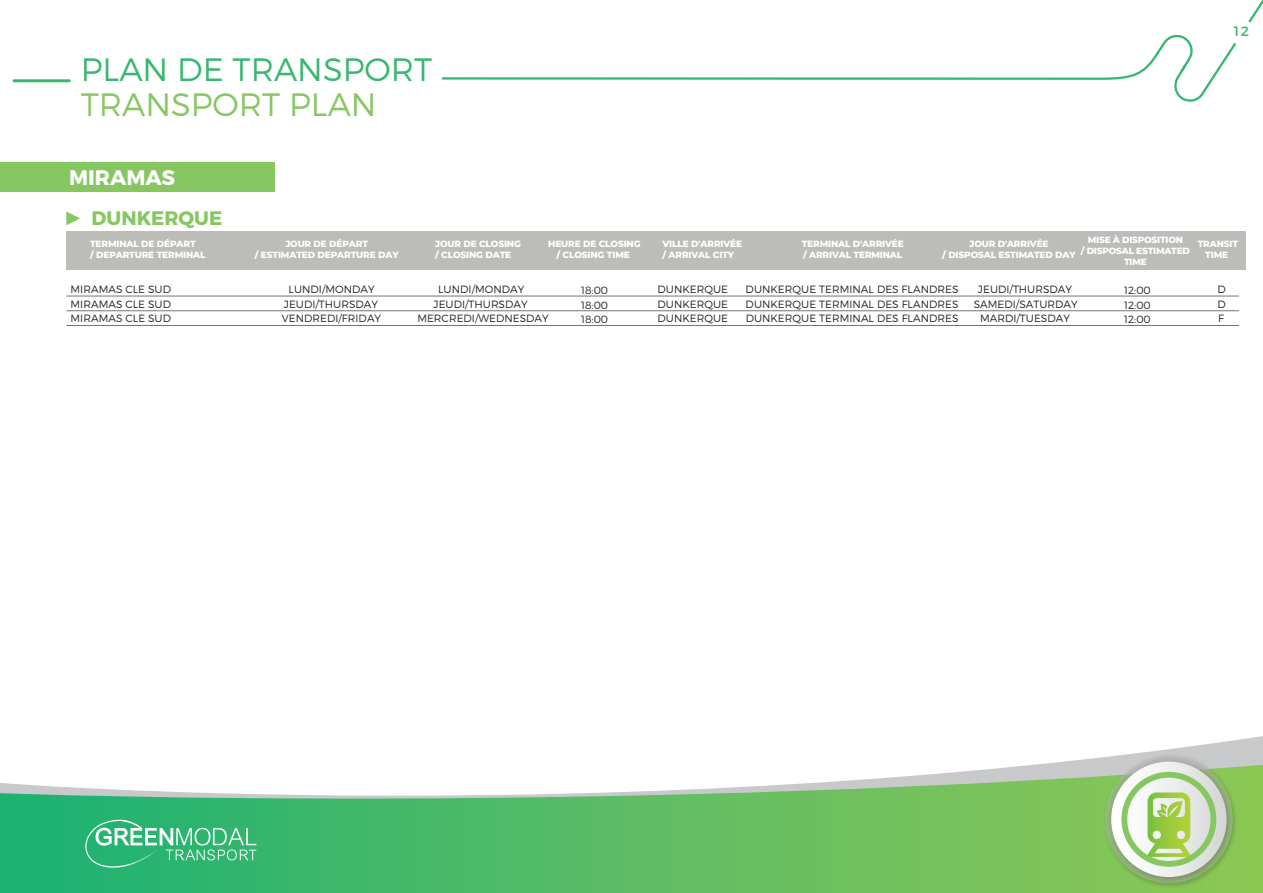
<style>
.page{position:relative;width:1263px;height:893px;background:#fff}
.page>*{position:absolute;margin:0;border:0;box-sizing:border-box;transform-origin:0 0}
.t1{font:300 32.4px "Montserrat";color:#38b770}
.t2{font:300 32.4px "Montserrat";color:#87c762}
.t3{font:700 21px "Montserrat";color:#fff}
.t4{font:700 19.5px "Montserrat";color:#87c762}
.t5{font:13.5px "Montserrat";color:#38b770}
.t6{font:300 10.5px "Montserrat";letter-spacing:.005em;color:#231f20}
.t7{font:800 9px/10.8px "Montserrat";letter-spacing:-.015em;color:#fff;text-align:center}
.s1{font-family:"Arial Narrow";font-weight:400}
</style>
<div class="page">
<hr style="left:14px;top:79px;width:55px;height:3px;background:#38b770">
<svg style="left:442px;top:0;width:821px;height:102px"></svg>
<svg style="left:1033px;top:736px;width:230px;height:29px"></svg>
<svg style="left:0;top:765px;width:1263px;height:128px"></svg>
<img style="left:1101px;top:752px;width:139px;height:138px">
<svg style="left:1105px;top:755px;width:128px;height:128px;background:#98b088"></svg>
<svg style="left:1111px;top:762px;width:115px;height:115px"></svg>
<svg style="left:1121px;top:772px;width:95px;height:95px"></svg>
<svg style="left:85px;top:820px;width:171px;height:48px;background:#4ec187"></svg>
<div style="left:1229px;top:20px;width:26px;height:25px;background:#fff;border-radius:50%"></div>
<div style="left:0;top:162px;width:274px;height:29px;background:#87c762"></div>
<hr style="left:66px;top:296px;width:1173px;height:1px;background:#73766e">
<hr style="left:66px;top:310px;width:1173px;height:1px;background:#73766e">
<hr style="left:66px;top:325px;width:1173px;height:1px;background:#73766e">
<div style="left:66px;top:232px;width:1179px;height:38px;background:#bcbdb9"></div>
<h1 class="t1" style="left:81px;top:50px;width:353px">PLAN DE TRANSPORT</h1>
<h1 class="t2" style="left:81px;top:85px;width:297px">TRANSPORT PLAN</h1>
<h2 class="t3" style="left:69px;top:160px;width:108px">MIRAMAS</h2>
<h3 class="t4" style="left:66px;top:202px;width:157px"><span class="s1">►</span> DUNKERQUE</h3>
<p class="t5" style="left:1232px;top:21px;width:18px">12</p>
<p class="t7" style="left:90px;top:238px;width:117px;text-align:left">TERMINAL DE DÉPART<br>/ DEPARTURE TERMINAL</p>
<p class="t7" style="left:255px;top:238px;width:145px">JOUR DE DÉPART<br>/ ESTIMATED DEPARTURE DAY</p>
<p class="t7" style="left:435px;top:238px;width:87px;text-align:left">JOUR DE CLOSING / CLOSING DATE</p>
<p class="t7" style="left:548px;top:238px;width:94px">HEURE DE CLOSING / CLOSING TIME</p>
<p class="t7" style="left:662px;top:238px;width:81px;text-align:left">VILLE D'ARRIVÉE / ARRIVAL CITY</p>
<p class="t7" style="left:802px;top:238px;width:104px;text-align:left">TERMINAL D'ARRIVÉE / ARRIVAL TERMINAL</p>
<p class="t7" style="left:942px;top:238px;width:135px">JOUR D'ARRIVÉE<br>/ DISPOSAL ESTIMATED DAY</p>
<p class="t7" style="left:1081px;top:234px;width:111px">MISE À DISPOSITION<br>/ DISPOSAL ESTIMATED<br>TIME</p>
<p class="t7" style="left:1198px;top:238px;width:42px">TRANSIT<br>TIME</p>
<p class="t6" style="left:71px;top:283px;width:102px">MIRAMAS CLE SUD</p>
<p class="t6" style="left:288px;top:283px;width:88px">LUNDI/MONDAY</p>
<p class="t6" style="left:438px;top:283px;width:88px">LUNDI/MONDAY</p>
<p class="t6" style="left:581px;top:284px;width:29px">18:00</p>
<p class="t6" style="left:657px;top:283px;width:72px">DUNKERQUE</p>
<p class="t6" style="left:746px;top:283px;width:214px">DUNKERQUE TERMINAL DES FLANDRES</p>
<p class="t6" style="left:978px;top:283px;width:96px">JEUDI/THURSDAY</p>
<p class="t6" style="left:1124px;top:284px;width:28px">12:00</p>
<p class="t6" style="left:1217px;top:283px;width:10px">D</p>
<p class="t6" style="left:71px;top:298px;width:102px">MIRAMAS CLE SUD</p>
<p class="t6" style="left:284px;top:298px;width:96px">JEUDI/THURSDAY</p>
<p class="t6" style="left:433px;top:298px;width:96px">JEUDI/THURSDAY</p>
<p class="t6" style="left:581px;top:299px;width:29px">18:00</p>
<p class="t6" style="left:657px;top:298px;width:72px">DUNKERQUE</p>
<p class="t6" style="left:746px;top:298px;width:214px">DUNKERQUE TERMINAL DES FLANDRES</p>
<p class="t6" style="left:974px;top:298px;width:105px">SAMEDI/SATURDAY</p>
<p class="t6" style="left:1124px;top:299px;width:28px">12:00</p>
<p class="t6" style="left:1217px;top:298px;width:10px">D</p>
<p class="t6" style="left:71px;top:312px;width:102px">MIRAMAS CLE SUD</p>
<p class="t6" style="left:282px;top:312px;width:101px">VENDREDI/FRIDAY</p>
<p class="t6" style="left:417px;top:312px;width:133px">MERCREDI/WEDNESDAY</p>
<p class="t6" style="left:581px;top:313px;width:29px">18:00</p>
<p class="t6" style="left:657px;top:312px;width:72px">DUNKERQUE</p>
<p class="t6" style="left:746px;top:312px;width:214px">DUNKERQUE TERMINAL DES FLANDRES</p>
<p class="t6" style="left:980px;top:312px;width:91px">MARDI/TUESDAY</p>
<p class="t6" style="left:1124px;top:313px;width:28px">12:00</p>
<p class="t6" style="left:1218px;top:312px;width:7px">F</p>
</div>
